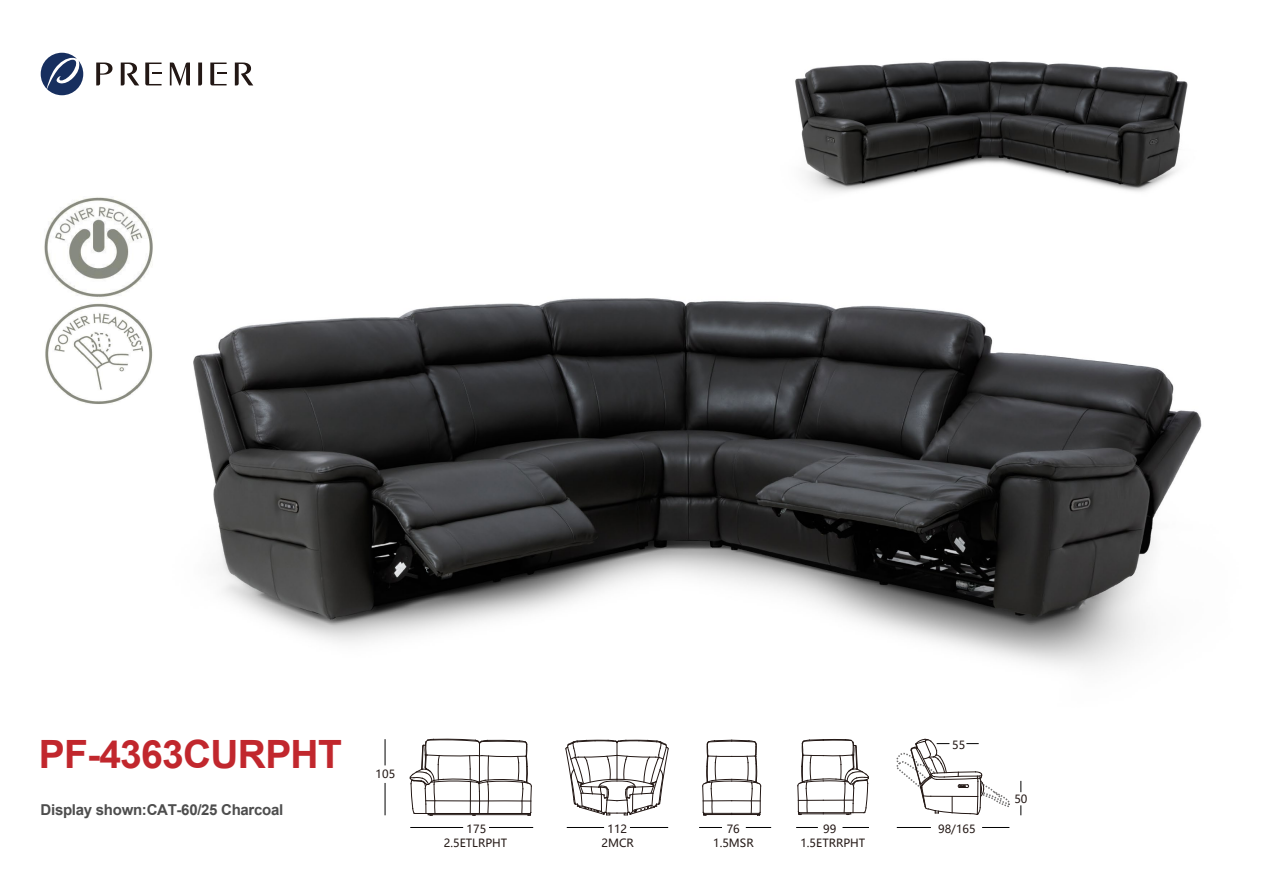
<style>
.page{position:relative;width:1263px;height:893px;background:#fff}
.page>*{position:absolute;margin:0;border:0;box-sizing:border-box;transform-origin:0 0}
.t1{font:700 39px "Arial";letter-spacing:-.02em;color:#c1272d}
.t2{font:700 15px "Arial";letter-spacing:-.02em;color:#4d4d4d}
.t3{font:11.25px/14.5px "Microsoft Ya Hei";color:#231815;text-align:center}
</style>
<div class="page">
<svg style="left:41px;top:53px;width:42px;height:42px"></svg>
<svg style="left:96px;top:63px;width:2px;height:22px"></svg>
<hr style="left:897px;top:827px;width:34px;height:1px;background:#000">
<svg style="left:982px;top:827px;width:27px;height:1px"></svg>
<svg style="left:385px;top:739px;width:1px;height:26px"></svg>
<hr style="left:385px;top:783px;width:1px;height:32px;background:#000">
<hr style="left:410px;top:827px;width:53px;height:1px;background:#000">
<hr style="left:489px;top:827px;width:44px;height:1px;background:#000">
<hr style="left:567px;top:827px;width:37px;height:1px;background:#000">
<hr style="left:630px;top:827px;width:38px;height:1px;background:#000">
<svg style="left:699px;top:827px;width:23px;height:1px"></svg>
<svg style="left:746px;top:827px;width:25px;height:1px"></svg>
<svg style="left:796px;top:827px;width:22px;height:1px"></svg>
<svg style="left:842px;top:827px;width:27px;height:1px"></svg>
<img style="left:98px;top:62px;width:1104px;height:607px">
<img style="left:761px;top:60px;width:441px;height:162px">
<img style="left:45px;top:300px;width:125px;height:106px">
<img style="left:44px;top:189px;width:124px;height:111px">
<svg style="left:409px;top:738px;width:123px;height:78px"></svg>
<svg style="left:565px;top:739px;width:104px;height:77px"></svg>
<svg style="left:896px;top:738px;width:114px;height:77px"></svg>
<svg style="left:797px;top:739px;width:72px;height:76px"></svg>
<hr style="left:823px;top:812px;width:41px;height:1px;background:#231815">
<svg style="left:702px;top:739px;width:59px;height:77px"></svg>
<h1 class="t1" style="left:39px;top:727px;width:305px">PF-4363CURPHT</h1>
<h2 class="t2" style="left:41px;top:799px;width:244px">Display shown:CAT-60/25 Charcoal</h2>
<p class="t3" style="left:376px;top:767px;width:21px">105</p>
<p class="t3" style="left:444px;top:821px;width:65px">175<br>2.5ETLRPHT</p>
<p class="t3" style="left:607px;top:821px;width:21px">112</p>
<p class="t3" style="left:727px;top:821px;width:15px">76</p>
<p class="t3" style="left:602px;top:836px;width:34px">2MCR</p>
<p class="t3" style="left:713px;top:836px;width:42px">1.5MSR</p>
<p class="t3" style="left:823px;top:821px;width:15px">99</p>
<p class="t3" style="left:800px;top:836px;width:66px">1.5ETRRPHT</p>
<p class="t3" style="left:952px;top:737px;width:15px">55</p>
<p class="t3" style="left:938px;top:821px;width:39px">98/165</p>
<p class="t3" style="left:1014px;top:791px;width:15px">50</p>
</div>
